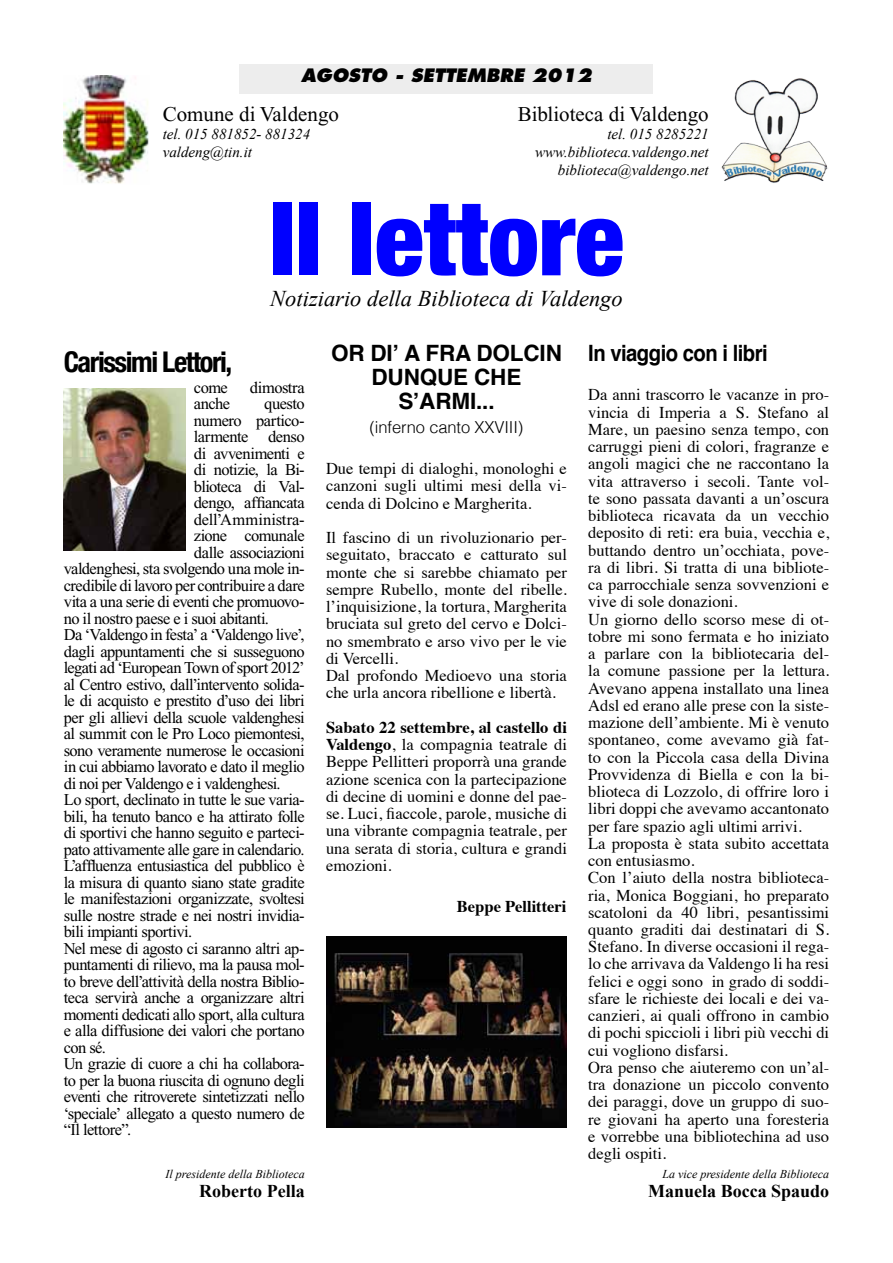
<style>
.page{position:relative;width:893px;height:1263px;background:#fff}
.page>*{position:absolute;margin:0;border:0;box-sizing:border-box;transform-origin:0 0}
.t1{font:900 condensed 102px "Helvetica Neue";color:#00f}
.t2{font:700 condensed 28.5px "Helvetica Neue";letter-spacing:-.05em;color:#000}
.t3{font:italic 22.5px "Times New Roman";color:#000}
.t4{font:700 22.5px/24px "Helvetica";letter-spacing:-.005em;color:#000;text-align:center}
.t5{font:700 22.5px "Helvetica";letter-spacing:-.025em;color:#000;scale:.9 1}
.t6{font:21px "Times New Roman";color:#000}
.t7{font:700 18px "Times New Roman";color:#000}
.t8{font:italic 800 18px "Futura";color:#000}
.t9{font:16.5px/17.2px "Times";color:#000}
.t10{font:16.5px "Times New Roman";letter-spacing:-.03em;color:#000}
.t11{font:300 16.5px "Helvetica";letter-spacing:-.005em;color:#000}
.t12{font:16.5px "Times New Roman";color:#000}
.t13{font:700 16.5px "Times";color:#000}
.t14{font:italic 15px/18px "Times New Roman";color:#000}
.t15{font:italic 12px "Times New Roman";color:#000}
.s1{font-weight:700}
</style>
<div class="page">
<div style="left:240px;top:64px;width:413px;height:30px;background:#ededed"></div>
<img style="left:64px;top:75px;width:85px;height:109px">
<img style="left:721px;top:78px;width:107px;height:105px">
<img style="left:64px;top:388px;width:121px;height:162px">
<img style="left:326px;top:936px;width:240px;height:192px">
<p class="t8" style="left:301px;top:64px;width:292px">AGOSTO - SETTEMBRE 2012</p>
<p class="t6" style="left:163px;top:103px;width:178px">Comune di Valdengo</p>
<p class="t14" style="left:163px;top:125px;width:149px">tel. 015 881852- 881324 valdeng@tin.it</p>
<p class="t6" style="left:518px;top:103px;width:193px">Biblioteca di Valdengo</p>
<p class="t14" style="left:535px;top:125px;width:175px;text-align:right">tel. 015 8285221 www.biblioteca.valdengo.net biblioteca@valdengo.net</p>
<h1 class="t1" style="left:269px;top:176px;width:356px">Il lettore</h1>
<h3 class="t3" style="left:270px;top:283px;width:354px">Notiziario della Biblioteca di Valdengo</h3>
<h2 class="t2" style="left:64px;top:344px;width:170px">Carissimi Lettori,</h2>
<p class="t10" style="left:194px;top:378px;width:35px">come</p>
<p class="t10" style="left:250px;top:378px;width:56px">dimostra</p>
<p class="t10" style="left:194px;top:395px;width:38px">anche</p>
<p class="t10" style="left:264px;top:395px;width:42px">questo</p>
<p class="t10" style="left:194px;top:411px;width:112px">numero partico-</p>
<p class="t10" style="left:194px;top:428px;width:112px">larmente denso</p>
<p class="t10" style="left:194px;top:444px;width:112px">di avvenimenti e</p>
<p class="t10" style="left:194px;top:461px;width:112px">di notizie, la Bi-</p>
<p class="t10" style="left:194px;top:477px;width:112px">blioteca di Val-</p>
<p class="t10" style="left:194px;top:494px;width:112px">dengo, affiancata</p>
<p class="t12" style="left:194px;top:510px;width:112px">dell’Amministra-</p>
<p class="t10" style="left:194px;top:527px;width:112px">zione comunale</p>
<p class="t10" style="left:194px;top:543px;width:112px">dalle associazioni</p>
<p class="t10" style="left:64px;top:560px;width:242px">valdenghesi, sta svolgendo una mole in-</p>
<p class="t10" style="left:64px;top:576px;width:242px">credibile di lavoro per contribuire a dare</p>
<p class="t10" style="left:64px;top:593px;width:242px">vita a una serie di eventi che promuovo-</p>
<p class="t10" style="left:64px;top:609px;width:207px">no il nostro paese e i suoi abitanti.</p>
<p class="t10" style="left:64px;top:626px;width:242px">Da ‘Valdengo in festa’ a ‘Valdengo live’,</p>
<p class="t10" style="left:64px;top:642px;width:242px">dagli appuntamenti che si susseguono</p>
<p class="t10" style="left:64px;top:659px;width:242px">legati ad ‘European Town of sport 2012’</p>
<p class="t10" style="left:64px;top:675px;width:242px">al Centro estivo, dall’intervento solida-</p>
<p class="t10" style="left:64px;top:692px;width:242px">le di acquisto e prestito d’uso dei libri</p>
<p class="t10" style="left:64px;top:708px;width:242px">per gli allievi della scuole valdenghesi</p>
<p class="t10" style="left:64px;top:725px;width:242px">al summit con le Pro Loco piemontesi,</p>
<p class="t10" style="left:64px;top:741px;width:242px">sono veramente numerose le occasioni</p>
<p class="t10" style="left:64px;top:758px;width:242px">in cui abbiamo lavorato e dato il meglio</p>
<p class="t10" style="left:64px;top:774px;width:218px">di noi per Valdengo e i valdenghesi.</p>
<p class="t10" style="left:64px;top:791px;width:242px">Lo sport, declinato in tutte le sue varia-</p>
<p class="t10" style="left:64px;top:807px;width:242px">bili, ha tenuto banco e ha attirato folle</p>
<p class="t10" style="left:64px;top:824px;width:242px">di sportivi che hanno seguito e parteci-</p>
<p class="t10" style="left:64px;top:840px;width:242px">pato attivamente alle gare in calendario.</p>
<p class="t10" style="left:64px;top:857px;width:242px">L’affluenza entusiastica del pubblico è</p>
<p class="t10" style="left:64px;top:873px;width:242px">la misura di quanto siano state gradite</p>
<p class="t10" style="left:64px;top:890px;width:242px">le manifestazioni organizzate, svoltesi</p>
<p class="t10" style="left:64px;top:906px;width:242px">sulle nostre strade e nei nostri invidia-</p>
<p class="t10" style="left:64px;top:923px;width:130px">bili impianti sportivi.</p>
<p class="t10" style="left:64px;top:939px;width:242px">Nel mese di agosto ci saranno altri ap-</p>
<p class="t10" style="left:64px;top:956px;width:242px">puntamenti di rilievo, ma la pausa mol-</p>
<p class="t10" style="left:64px;top:972px;width:242px">to breve dell’attività della nostra Biblio-</p>
<p class="t10" style="left:64px;top:989px;width:242px">teca servirà anche a organizzare altri</p>
<p class="t10" style="left:64px;top:1005px;width:242px">momenti dedicati allo sport, alla cultura</p>
<p class="t10" style="left:64px;top:1022px;width:242px">e alla diffusione dei valori che portano</p>
<p class="t10" style="left:64px;top:1038px;width:44px">con sé.</p>
<p class="t10" style="left:64px;top:1055px;width:242px">Un grazie di cuore a chi ha collabora-</p>
<p class="t10" style="left:64px;top:1071px;width:242px">to per la buona riuscita di ognuno degli</p>
<p class="t10" style="left:64px;top:1088px;width:242px">eventi che ritroverete sintetizzati nello</p>
<p class="t10" style="left:64px;top:1104px;width:242px">‘speciale’ allegato a questo numero de</p>
<p class="t10" style="left:64px;top:1121px;width:69px">“Il lettore”.</p>
<p class="t15" style="left:166px;top:1165px;width:141px">Il presidente della Biblioteca</p>
<p class="t7" style="left:199px;top:1179px;width:107px">Roberto Pella</p>
<h3 class="t4" style="left:331px;top:342px;width:232px">OR DI’ A FRA DOLCIN<br>DUNQUE CHE<br>S’ARMI...</h3>
<p class="t11" style="left:370px;top:417px;width:155px">(inferno canto XXVIII)</p>
<p class="t9" style="left:326px;top:458px;width:242px;text-align:justify">Due tempi di dialoghi, monologhi e canzoni sugli ultimi mesi della vi&shy;cenda di Dolcino e Margherita.</p>
<p class="t9" style="left:326px;top:527px;width:242px">Il fascino di un rivoluzionario per&shy;seguitato, braccato e catturato sul monte che si sarebbe chiamato per sempre Rubello, monte del ribelle. l’inquisizione, la tortura, Margherita bruciata sul greto del cervo e Dolci&shy;no smembrato e arso vivo per le vie di Vercelli.<br>Dal profondo Medioevo una storia che urla ancora ribellione e libertà.</p>
<p class="t9" style="left:326px;top:717px;width:242px;text-align:justify"><span class="s1">Sabato 22 settembre, al castello di Valdengo</span>, la compagnia teatrale di Beppe Pellitteri proporrà una grande azione scenica con la partecipazione di decine di uomini e donne del pae&shy;se. Luci, fiaccole, parole, musiche di una vibrante compagnia teatrale, per una serata di storia, cultura e grandi emozioni.</p>
<p class="t13" style="left:457px;top:890px;width:111px">Beppe Pellitteri</p>
<h3 class="t5" style="left:588px;top:335px;width:201px">In viaggio con i libri</h3>
<p class="t9" style="left:588px;top:385px;width:242px">Da anni trascorro le vacanze in pro&shy;vincia di Imperia a S. Stefano al Mare, un paesino senza tempo, con carruggi pieni di colori, fragranze e angoli magici che ne raccontano la vita attraverso i secoli. Tante vol&shy;te sono passata davanti a un’oscura biblioteca ricavata da un vecchio deposito di reti: era buia, vecchia e, buttando dentro un’occhiata, pove&shy;ra di libri. Si tratta di una bibliote&shy;ca parrocchiale senza sovvenzioni e vive di sole donazioni.<br>Un giorno dello scorso mese di ot&shy;tobre mi sono fermata e ho iniziato a parlare con la bibliotecaria del&shy;la comune passione per la lettura.<br>Avevano appena installato una linea Adsl ed erano alle prese con la siste&shy;mazione dell’ambiente. Mi è venuto spontaneo, come avevamo già fat&shy;to con la Piccola casa della Divina Provvidenza di Biella e con la bi&shy;blioteca di Lozzolo, di offrire loro i libri doppi che avevamo accantonato per fare spazio agli ultimi arrivi.<br>La proposta è stata subito accettata con entusiasmo.<br>Con l’aiuto della nostra biblioteca&shy;ria, Monica Boggiani, ho preparato scatoloni da 40 libri, pesantissimi quanto graditi dai destinatari di S.<br>Stefano. In diverse occasioni il rega&shy;lo che arrivava da Valdengo li ha resi felici e oggi sono in grado di soddi&shy;sfare le richieste dei locali e dei va&shy;canzieri, ai quali offrono in cambio di pochi spiccioli i libri più vecchi di cui vogliono disfarsi.<br>Ora penso che aiuteremo con un’al&shy;tra donazione un piccolo convento dei paraggi, dove un gruppo di suo&shy;re giovani ha aperto una foresteria e vorrebbe una bibliotechina ad uso degli ospiti.</p>
<p class="t15" style="left:662px;top:1165px;width:168px">La vice presidente della Biblioteca</p>
<p class="t7" style="left:648px;top:1179px;width:183px">Manuela Bocca Spaudo</p>
</div>
